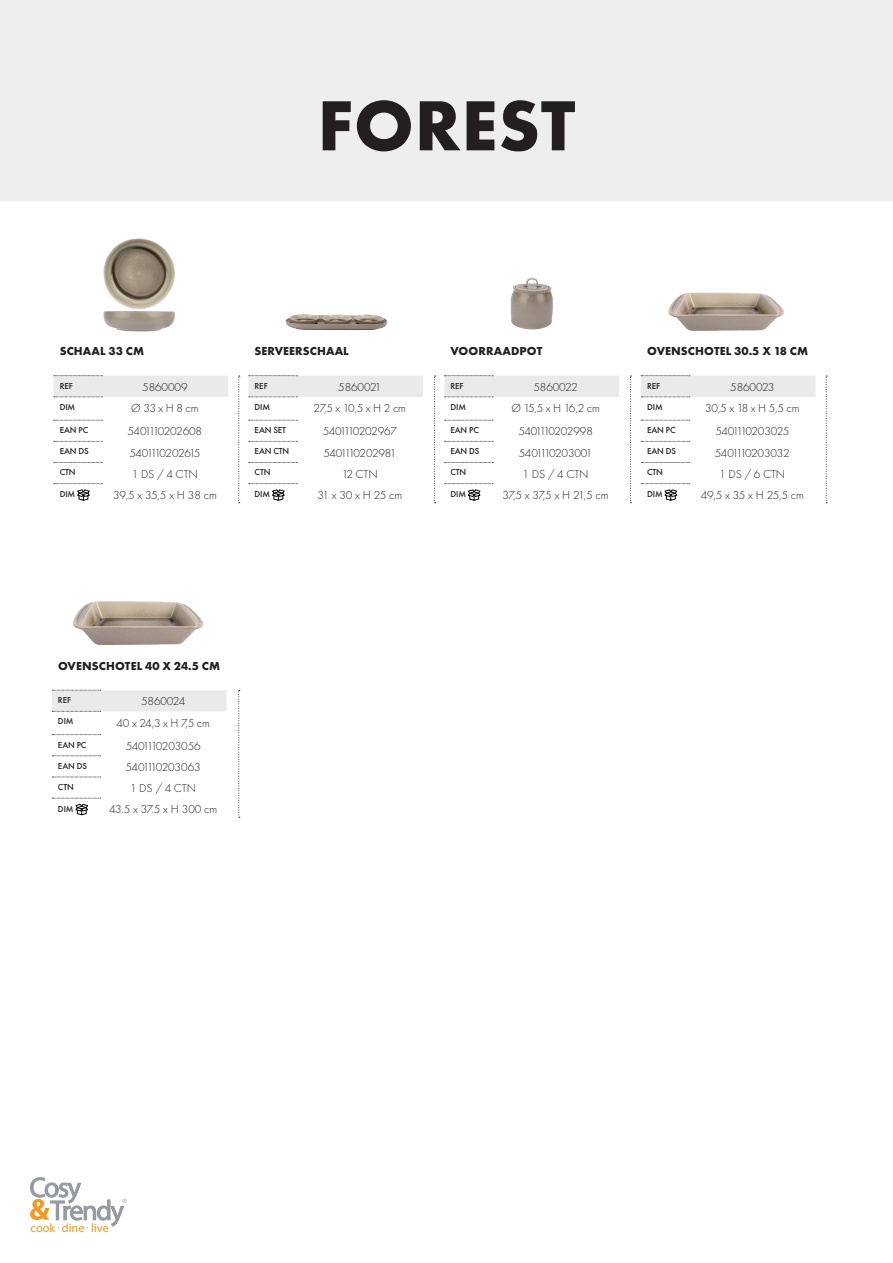
<style>
.page{position:relative;width:893px;height:1263px;background:#fff}
.page>*{position:absolute;margin:0;border:0;box-sizing:border-box;transform-origin:0 0}
.t1{font:700 73.5px "Futura PT";letter-spacing:.01em;color:#231f20}
.t2{font:12.3px "Myriad Pro";color:#f7971d}
.t3{font:300 12px "Futura PT";letter-spacing:-.01em;color:#231f20}
.t4{font:700 12px "Futura PT";letter-spacing:.01em;color:#231f20}
.t5{font:300 12px "Futura PT";letter-spacing:-.05em;color:#231f20}
.t6{font:300 12px "Futura PT";letter-spacing:-.03em;color:#231f20}
.t7{font:300 12px "Futura PT";letter-spacing:-.04em;color:#231f20}
.t8{font:300 12px "Futura PT";letter-spacing:-.045em;color:#231f20}
.t9{font:300 12px "Futura PT";letter-spacing:-.085em;color:#231f20}
.t10{font:500 9px "Futura PT";letter-spacing:-.01em;color:#231f20}
</style>
<div class="page">
<div style="left:0;top:0;width:893px;height:201px;background:#eeeeef"></div>
<svg style="left:30px;top:1177px;width:97px;height:51px"></svg>
<svg style="left:238px;top:376px;width:2px;height:127px"></svg>
<svg style="left:434px;top:376px;width:2px;height:127px"></svg>
<svg style="left:249px;top:375px;width:174px;height:23px;background:#e8e9ea"></svg>
<svg style="left:249px;top:420px;width:48px;height:1px"></svg>
<svg style="left:249px;top:441px;width:48px;height:1px"></svg>
<svg style="left:249px;top:462px;width:48px;height:1px"></svg>
<svg style="left:249px;top:483px;width:48px;height:17px"></svg>
<svg style="left:630px;top:376px;width:1px;height:127px"></svg>
<svg style="left:444px;top:375px;width:175px;height:23px;background:#e8e9ea"></svg>
<svg style="left:444px;top:420px;width:49px;height:1px"></svg>
<svg style="left:444px;top:441px;width:49px;height:1px"></svg>
<svg style="left:444px;top:462px;width:49px;height:1px"></svg>
<svg style="left:444px;top:483px;width:49px;height:17px"></svg>
<svg style="left:826px;top:376px;width:1px;height:127px"></svg>
<svg style="left:641px;top:375px;width:174px;height:23px;background:#e8e9ea"></svg>
<svg style="left:641px;top:420px;width:49px;height:1px"></svg>
<svg style="left:641px;top:441px;width:49px;height:1px"></svg>
<svg style="left:641px;top:462px;width:49px;height:1px"></svg>
<svg style="left:641px;top:483px;width:49px;height:17px"></svg>
<svg style="left:238px;top:690px;width:2px;height:128px"></svg>
<div style="left:52px;top:690px;width:174px;height:22px;background:#e9eaeb"></div>
<svg style="left:52px;top:734px;width:49px;height:1px"></svg>
<svg style="left:52px;top:755px;width:49px;height:1px"></svg>
<svg style="left:52px;top:777px;width:49px;height:1px"></svg>
<svg style="left:52px;top:798px;width:49px;height:17px"></svg>
<img style="left:510px;top:277px;width:43px;height:53px">
<img style="left:668px;top:292px;width:116px;height:39px">
<img style="left:73px;top:601px;width:131px;height:44px">
<img style="left:285px;top:314px;width:103px;height:16px">
<svg style="left:54px;top:375px;width:174px;height:23px;background:#e8e9ea"></svg>
<svg style="left:54px;top:420px;width:48px;height:1px"></svg>
<svg style="left:54px;top:441px;width:48px;height:1px"></svg>
<svg style="left:54px;top:462px;width:48px;height:1px"></svg>
<svg style="left:54px;top:483px;width:48px;height:17px"></svg>
<img style="left:103px;top:238px;width:72px;height:94px">
<h1 class="t1" style="left:318px;top:78px;width:259px">FOREST</h1>
<p class="t4" style="left:60px;top:344px;width:86px">SCHAAL 33 CM</p>
<p class="t10" style="left:60px;top:380px;width:15px">REF</p>
<p class="t3" style="left:142px;top:380px;width:47px">5860009</p>
<p class="t10" style="left:60px;top:401px;width:17px">DIM</p>
<p class="t3" style="left:131px;top:401px;width:69px">Ø 33 x H 8 cm</p>
<p class="t10" style="left:60px;top:425px;width:30px">EAN PC</p>
<p class="t8" style="left:128px;top:424px;width:76px">5401110202608</p>
<p class="t10" style="left:60px;top:446px;width:31px">EAN DS</p>
<p class="t9" style="left:129px;top:446px;width:72px">5401110202615</p>
<p class="t10" style="left:60px;top:467px;width:17px">CTN</p>
<p class="t3" style="left:132px;top:467px;width:68px">1 DS / 4 CTN</p>
<p class="t10" style="left:60px;top:489px;width:17px">DIM</p>
<p class="t3" style="left:113px;top:488px;width:105px">39,5 x 35,5 x H 38 cm</p>
<p class="t4" style="left:255px;top:344px;width:96px">SERVEERSCHAAL</p>
<p class="t10" style="left:255px;top:380px;width:15px">REF</p>
<p class="t3" style="left:338px;top:380px;width:45px">5860021</p>
<p class="t10" style="left:255px;top:401px;width:17px">DIM</p>
<p class="t3" style="left:314px;top:401px;width:94px">27,5 x 10,5 x H 2 cm</p>
<p class="t10" style="left:255px;top:425px;width:33px">EAN SET</p>
<p class="t5" style="left:323px;top:424px;width:76px">5401110202967</p>
<p class="t10" style="left:255px;top:446px;width:36px">EAN CTN</p>
<p class="t5" style="left:323px;top:446px;width:74px">5401110202981</p>
<p class="t10" style="left:255px;top:467px;width:17px">CTN</p>
<p class="t3" style="left:342px;top:467px;width:37px">12 CTN</p>
<p class="t10" style="left:255px;top:489px;width:17px">DIM</p>
<p class="t3" style="left:317px;top:488px;width:86px">31 x 30 x H 25 cm</p>
<p class="t4" style="left:450px;top:344px;width:93px">VOORRAADPOT</p>
<p class="t10" style="left:450px;top:380px;width:15px">REF</p>
<p class="t3" style="left:533px;top:380px;width:46px">5860022</p>
<p class="t10" style="left:450px;top:401px;width:17px">DIM</p>
<p class="t3" style="left:511px;top:401px;width:90px">Ø 15,5 x H 16,2 cm</p>
<p class="t10" style="left:450px;top:425px;width:30px">EAN PC</p>
<p class="t5" style="left:518px;top:424px;width:76px">5401110202998</p>
<p class="t10" style="left:450px;top:446px;width:31px">EAN DS</p>
<p class="t5" style="left:519px;top:446px;width:75px">5401110203001</p>
<p class="t10" style="left:450px;top:467px;width:17px">CTN</p>
<p class="t3" style="left:523px;top:467px;width:68px">1 DS / 4 CTN</p>
<p class="t10" style="left:450px;top:489px;width:17px">DIM</p>
<p class="t3" style="left:503px;top:488px;width:108px">37,5 x 37,5 x H 21,5 cm</p>
<p class="t4" style="left:647px;top:344px;width:163px">OVENSCHOTEL 30.5 X 18 CM</p>
<p class="t10" style="left:647px;top:380px;width:15px">REF</p>
<p class="t3" style="left:730px;top:380px;width:46px">5860023</p>
<p class="t10" style="left:647px;top:401px;width:17px">DIM</p>
<p class="t3" style="left:705px;top:401px;width:96px">30,5 x 18 x H 5,5 cm</p>
<p class="t10" style="left:647px;top:425px;width:30px">EAN PC</p>
<p class="t5" style="left:715px;top:424px;width:75px">5401110203025</p>
<p class="t10" style="left:647px;top:446px;width:31px">EAN DS</p>
<p class="t7" style="left:715px;top:446px;width:76px">5401110203032</p>
<p class="t10" style="left:647px;top:467px;width:17px">CTN</p>
<p class="t3" style="left:719px;top:467px;width:68px">1 DS / 6 CTN</p>
<p class="t10" style="left:647px;top:489px;width:17px">DIM</p>
<p class="t3" style="left:701px;top:488px;width:105px">49,5 x 35 x H 25,5 cm</p>
<p class="t4" style="left:58px;top:658px;width:164px">OVENSCHOTEL 40 X 24.5 CM</p>
<p class="t10" style="left:58px;top:695px;width:15px">REF</p>
<p class="t3" style="left:141px;top:694px;width:46px">5860024</p>
<p class="t10" style="left:58px;top:716px;width:17px">DIM</p>
<p class="t3" style="left:116px;top:716px;width:95px">40 x 24,3 x H 7,5 cm</p>
<p class="t10" style="left:58px;top:739px;width:30px">EAN PC</p>
<p class="t6" style="left:126px;top:739px;width:77px">5401110203056</p>
<p class="t10" style="left:58px;top:760px;width:31px">EAN DS</p>
<p class="t6" style="left:126px;top:760px;width:77px">5401110203063</p>
<p class="t10" style="left:58px;top:781px;width:17px">CTN</p>
<p class="t3" style="left:130px;top:781px;width:68px">1 DS / 4 CTN</p>
<p class="t10" style="left:58px;top:803px;width:17px">DIM</p>
<p class="t3" style="left:109px;top:802px;width:110px">43.5 x 37.5 x H 300 cm</p>
<p class="t2" style="left:31px;top:1220px;width:80px">cook dine live</p>
</div>
